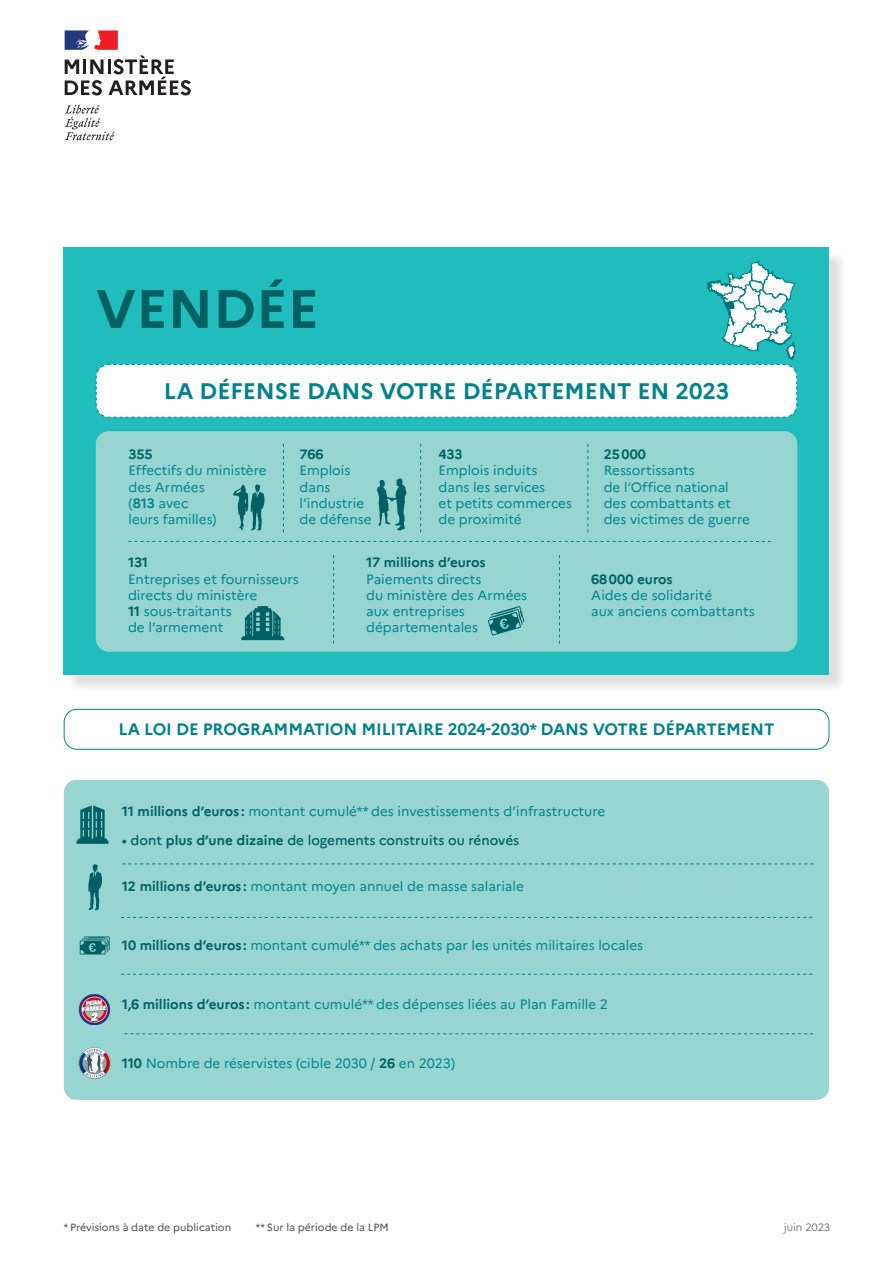
<style>
.page{position:relative;width:893px;height:1263px;background:#fff}
.page>*{position:absolute;margin:0;border:0;box-sizing:border-box;transform-origin:0 0}
.t1{font:700 54px "Marianne";color:#006063}
.t2{font:700 22.5px "Marianne";color:#00848a}
.t3{font:700 16.5px "Marianne";letter-spacing:-.01em;color:#00848a}
.t4{font:13.5px/16.2px "Marianne";color:#00848a}
.t5{font:500 13.5px "Marianne";color:#006063}
.t6{font:10.5px "Marianne";color:#4b4c4d}
.t7{font:300 10.5px "Marianne";color:#4b4c4d}
.s1{font-weight:700;color:#006063}
.s2{font-weight:700}
</style>
<div class="page">
<svg style="left:65px;top:105px;width:50px;height:35px"></svg>
<svg style="left:65px;top:30px;width:126px;height:65px"></svg>
<div style="left:66px;top:250px;width:782px;height:444px;background:#231f20;opacity:.15"></div>
<div style="left:64px;top:247px;width:765px;height:428px;background:#21bdbd"></div>
<div style="left:96px;top:431px;width:701px;height:221px;background:#96d5d2;border-radius:13px"></div>
<svg style="left:233px;top:484px;width:32px;height:46px"></svg>
<svg style="left:377px;top:478px;width:29px;height:53px"></svg>
<svg style="left:128px;top:541px;width:643px;height:1px"></svg>
<svg style="left:241px;top:606px;width:43px;height:34px"></svg>
<svg style="left:420px;top:444px;width:1px;height:89px"></svg>
<svg style="left:587px;top:444px;width:1px;height:89px"></svg>
<svg style="left:333px;top:555px;width:1px;height:89px"></svg>
<svg style="left:559px;top:555px;width:1px;height:89px"></svg>
<svg style="left:283px;top:444px;width:1px;height:89px"></svg>
<svg style="left:488px;top:606px;width:36px;height:30px"></svg>
<div style="left:64px;top:780px;width:765px;height:320px;background:#96d5d2;border-radius:13px"></div>
<svg style="left:88px;top:864px;width:14px;height:46px"></svg>
<img style="left:79px;top:994px;width:31px;height:31px">
<svg style="left:80px;top:936px;width:30px;height:18px"></svg>
<svg style="left:77px;top:805px;width:31px;height:39px"></svg>
<svg style="left:121px;top:917px;width:691px;height:1px"></svg>
<svg style="left:124px;top:1033px;width:689px;height:1px"></svg>
<svg style="left:121px;top:974px;width:691px;height:1px"></svg>
<div style="left:64px;top:709px;width:765px;height:40px;border:1px solid #00848a;border-radius:13px"></div>
<img style="left:78px;top:1047px;width:33px;height:32px">
<svg style="left:122px;top:863px;width:691px;height:1px"></svg>
<svg style="left:95px;top:261px;width:702px;height:157px"></svg>
<p class="t1" style="left:96px;top:276px;width:225px">VENDÉE</p>
<p class="t2" style="left:164px;top:377px;width:567px">LA DÉFENSE DANS VOTRE DÉPARTEMENT EN 2023</p>
<p class="t4" style="left:128px;top:446px;width:140px"><span class="s1">355<br></span>Effectifs du ministère des Armées<br>(<span class="s2">813</span> avec<br>leurs familles)</p>
<p class="t4" style="left:128px;top:554px;width:172px"><span class="s1">131<br></span>Entreprises et fournisseurs directs du ministère</p>
<p class="t4" style="left:128px;top:603px;width:105px"><span class="s1">11</span> sous-traitants de l’armement</p>
<p class="t4" style="left:300px;top:446px;width:74px"><span class="s1">766<br></span>Emplois dans l’industrie de défense</p>
<p class="t4" style="left:439px;top:446px;width:135px"><span class="s1">433<br></span>Emplois induits<br>dans les services<br>et petits commerces de proximité</p>
<p class="t4" style="left:604px;top:446px;width:148px"><span class="s1">25000<br></span>Ressortissants<br>de l’Office national des combattants et des victimes de guerre</p>
<p class="t4" style="left:366px;top:554px;width:163px"><span class="s1">17 millions d’euros<br></span>Paiements directs<br>du ministère des Armées aux entreprises départementales</p>
<p class="t4" style="left:591px;top:571px;width:165px"><span class="s1">68000 euros<br></span>Aides de solidarité<br>aux anciens combattants</p>
<p class="t3" style="left:119px;top:719px;width:657px">LA LOI DE PROGRAMMATION MILITAIRE 2024-2030* DANS VOTRE DÉPARTEMENT</p>
<p class="t4" style="left:122px;top:803px;width:485px"><span class="s1">11 millions d’euros :</span> montant cumulé** des investissements d’infrastructure</p>
<p class="t5" style="left:122px;top:832px;width:399px">• dont <span class="s2">plus d’une dizaine</span> de logements construits ou rénovés</p>
<p class="t4" style="left:122px;top:878px;width:404px"><span class="s1">12 millions d’euros :</span> montant moyen annuel de masse salariale</p>
<p class="t4" style="left:122px;top:937px;width:523px"><span class="s1">10 millions d’euros :</span> montant cumulé** des achats par les unités militaires locales</p>
<p class="t4" style="left:122px;top:996px;width:488px"><span class="s1">1,6 millions d’euros :</span> montant cumulé** des dépenses liées au Plan Famille 2</p>
<p class="t4" style="left:122px;top:1054px;width:335px"><span class="s1">110</span> Nombre de réservistes (cible 2030 / <span class="s1">26</span> en 2023)</p>
<p class="t6" style="left:64px;top:1220px;width:169px">* Prévisions à date de publication</p>
<p class="t6" style="left:256px;top:1220px;width:134px">** Sur la période de la LPM</p>
<p class="t7" style="left:784px;top:1220px;width:47px">juin 2023</p>
</div>
